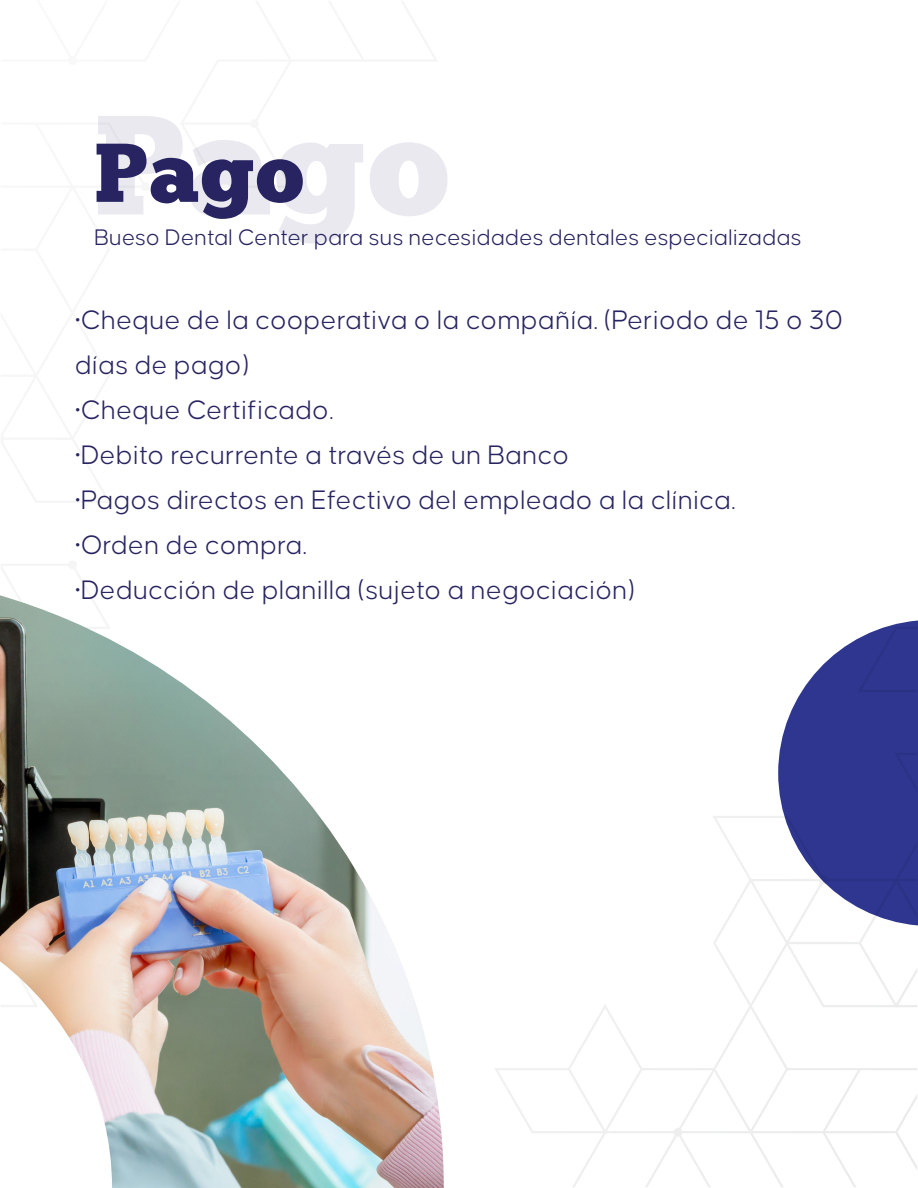
<style>
.page{position:relative;width:918px;height:1188px;background:#fff}
.page>*{position:absolute;margin:0;border:0;box-sizing:border-box;transform-origin:0 0}
.t1{font:141px "Chunk Five Ex";color:#272461}
.t2{font:83.25px "Chunk Five Ex";color:#272461}
.t3{font:300 28.5px/45px "Causten";letter-spacing:.015em;color:#272461}
.t4{font:300 24px "Causten";letter-spacing:.01em;color:#272461}
</style>
<div class="page">
<svg style="left:495px;top:620px;width:422px;height:567px"></svg>
<svg style="left:778px;top:621px;width:140px;height:304px"></svg>
<img style="left:0;top:595px;width:444px;height:593px">
<h1 class="t1" style="left:94px;top:59px;width:356px">Pago</h1>
<h2 class="t2" style="left:94px;top:110px;width:211px">Pago</h2>
<p class="t4" style="left:94px;top:224px;width:709px">Bueso Dental Center para sus necesidades dentales especializadas</p>
<p class="t3" style="left:75px;top:297px;width:769px">•Cheque de la cooperativa o la compañía. (Periodo de 15 o 30 días de pago)</p>
<p class="t3" style="left:75px;top:387px;width:260px">•Cheque Certificado.</p>
<p class="t3" style="left:75px;top:432px;width:495px">•Debito recurrente a través de un Banco</p>
<p class="t3" style="left:75px;top:477px;width:662px">•Pagos directos en Efectivo del empleado a la clínica.</p>
<p class="t3" style="left:75px;top:522px;width:233px">•Orden de compra.</p>
<p class="t3" style="left:75px;top:567px;width:561px">•Deducción de planilla (sujeto a negociación)</p>
</div>
